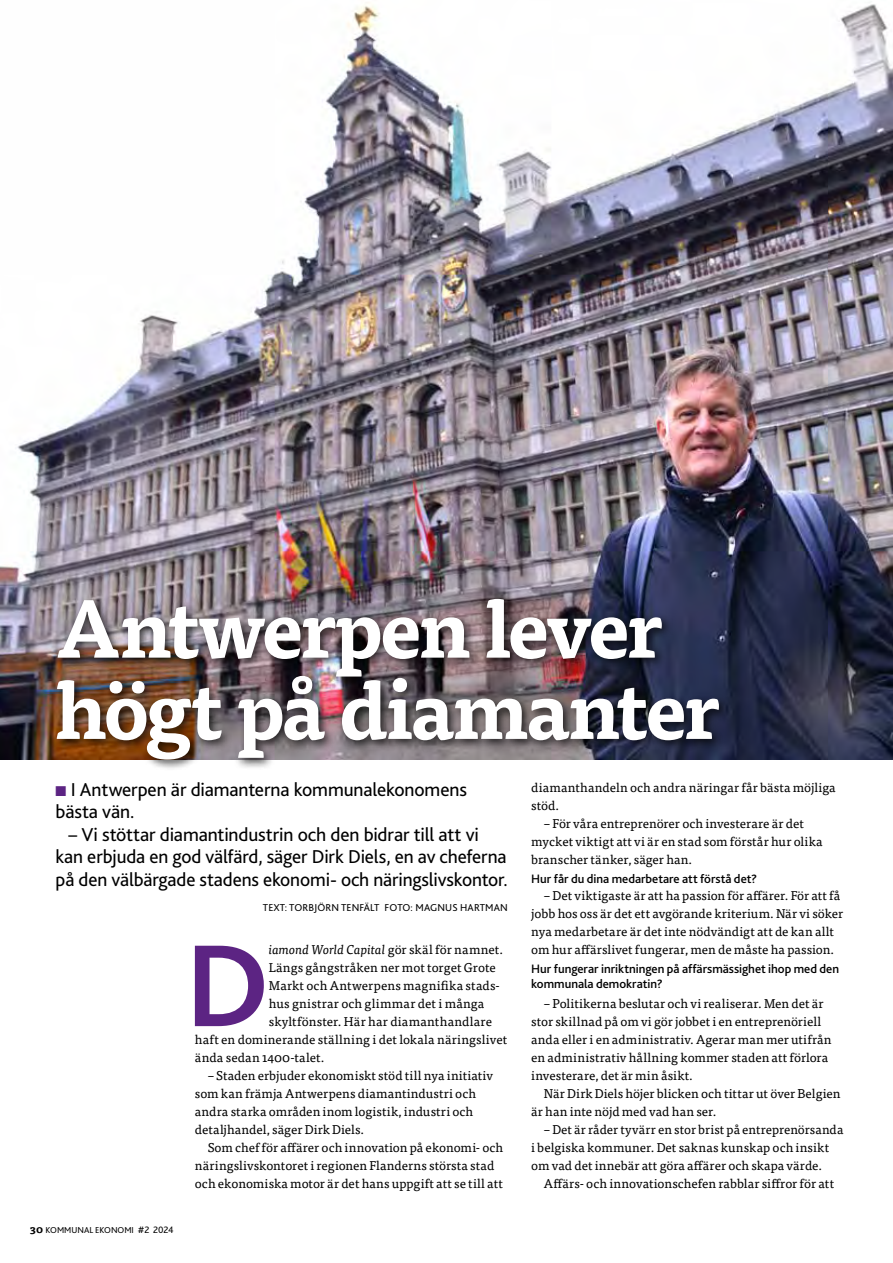
<style>
.page{position:relative;width:893px;height:1263px;background:#fff}
.page>*{position:absolute;margin:0;border:0;box-sizing:border-box;transform-origin:0 0}
.t1{font:700 121.95px "Bliss 2";color:#5c2483}
.t2{font:700 79.8px/81.3px "Tisa OT";letter-spacing:-.035em;color:#fff}
.t3{font:19.5px/22.5px "Bliss 2";letter-spacing:-.01em;color:#000}
.t4{font:12.75px/18px "Tisa OT";letter-spacing:.005em;color:#000}
.t5{font:500 12.75px/15px "Bliss 2";color:#000}
.t6{font:italic 12.75px "Tisa OT";letter-spacing:-.005em;color:#000}
.t7{font:10.5px "Bliss 2";letter-spacing:.01em;color:#000}
.t8{font:9px "Bliss 2";color:#000}
.s1{color:#5c2483}
.s2{font-style:normal}
.s3{font-family:"Tisa OT";font-weight:700;font-size:10.5px}
.s4{font-size:9.75px}
</style>
<div class="page">
<img style="left:0;top:2px;width:893px;height:757px">
<div style="left:52px;top:593px;width:678px;height:178px;background:#000;opacity:.75"></div>
<h2 class="t2" style="left:55px;top:591px;width:665px">Antwerpen lever högt på diamanter</h2>
<h3 class="t3" style="left:56px;top:777px;width:413px"><span class="s1">■</span> I Antwerpen är diamanterna kommunalekonomens bästa vän.</h3>
<h3 class="t3" style="left:56px;top:822px;width:454px;text-indent:13px">– Vi stöttar diamantindustrin och den bidrar till att vi kan erbjuda en god välfärd, säger Dirk Diels, en av cheferna på den välbärgade stadens ekonomi- och näringslivskontor.</h3>
<p class="t7" style="left:263px;top:900px;width:246px">TEXT: TORBJÖRN TENFÄLT FOTO: MAGNUS HARTMAN</p>
<p class="t4" style="left:531px;top:779px;width:306px">diamanthandeln och andra näringar får bästa möjliga stöd.</p>
<p class="t4" style="left:531px;top:815px;width:293px;text-indent:13px">– För våra entreprenörer och investerare är det mycket viktigt att vi är en stad som förstår hur olika branscher tänker, säger han.</p>
<p class="t5" style="left:531px;top:871px;width:227px">Hur får du dina medarbetare att förstå det?</p>
<p class="t4" style="left:531px;top:887px;width:314px;text-indent:13px">– Det viktigaste är att ha passion för affärer. För att få jobb hos oss är det ett avgörande kriterium. När vi söker nya medarbetare är det inte nödvändigt att de kan allt om hur affärslivet fungerar, men de måste ha passion.</p>
<p class="t5" style="left:531px;top:961px;width:309px">Hur fungerar inriktningen på affärsmässighet ihop med den kommunala demokratin?</p>
<p class="t4" style="left:531px;top:995px;width:302px;text-indent:13px">– Politikerna beslutar och vi realiserar. Men det är stor skillnad på om vi gör jobbet i en entreprenöriell anda eller i en administrativ. Agerar man mer utifrån en administrativ hållning kommer staden att förlora investerare, det är min åsikt.</p>
<p class="t4" style="left:531px;top:1085px;width:311px;text-indent:13px">När Dirk Diels höjer blicken och tittar ut över Belgien är han inte nöjd med vad han ser.</p>
<p class="t4" style="left:531px;top:1121px;width:314px;text-indent:13px">– Det är råder tyvärr en stor brist på entreprenörsanda i belgiska kommuner. Det saknas kunskap och insikt om vad det innebär att göra affärer och skapa värde.</p>
<p class="t4" style="left:544px;top:1175px;width:292px">Affärs- och innovationschefen rabblar siffror för att</p>
<h1 class="t1" style="left:185px;top:910px;width:86px">D</h1>
<p class="t6" style="left:269px;top:942px;width:236px">iamond World Capital <span class="s2">gör skäl för namnet.</span></p>
<p class="t4" style="left:269px;top:959px;width:229px">Längs gångstråken ner mot torget Grote</p>
<p class="t4" style="left:269px;top:977px;width:232px">Markt och Antwerpens magnifika stads-</p>
<p class="t4" style="left:269px;top:995px;width:217px">hus gnistrar och glimmar det i många</p>
<p class="t4" style="left:269px;top:1013px;width:225px">skyltfönster. Här har diamanthandlare</p>
<p class="t4" style="left:195px;top:1031px;width:314px">haft en dominerande ställning i det lokala näringslivet</p>
<p class="t4" style="left:195px;top:1049px;width:131px">ända sedan 1400-talet.</p>
<p class="t4" style="left:195px;top:1067px;width:300px;text-indent:13px">– Staden erbjuder ekonomiskt stöd till nya initiativ som kan främja Antwerpens diamantindustri och andra starka områden inom logistik, industri och detaljhandel, säger Dirk Diels.</p>
<p class="t4" style="left:195px;top:1139px;width:310px;text-indent:13px">Som chef för affärer och innovation på ekonomi- och näringslivskontoret i regionen Flanderns största stad och ekonomiska motor är det hans uppgift att se till att</p>
<p class="t8" style="left:30px;top:1224px;width:145px"><span class="s3">30</span> KOMMUNAL EKONOMI <span class="s4">#2 2024</span></p>
</div>
